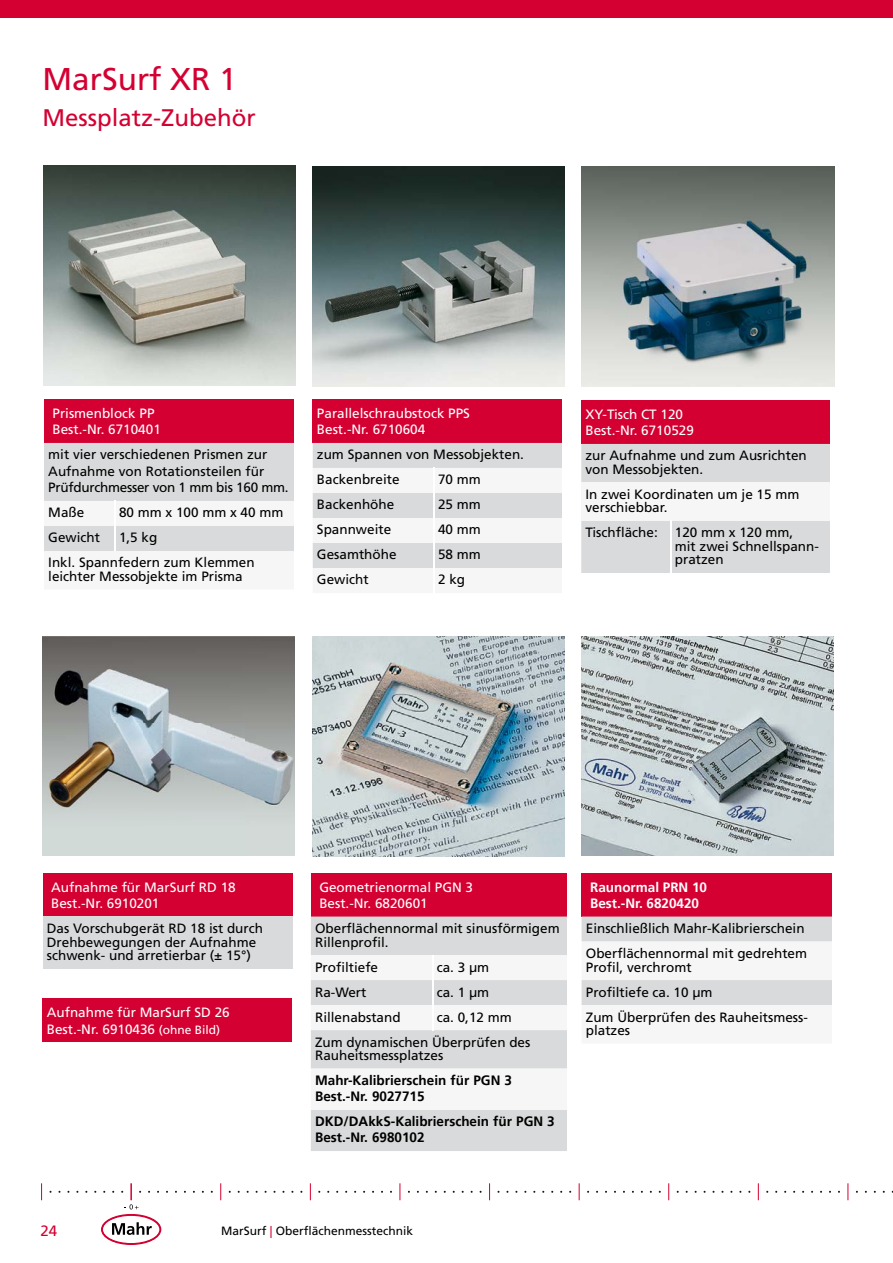
<style>
.page{position:relative;width:893px;height:1263px;background:#fff}
.page>*{position:absolute;margin:0;border:0;box-sizing:border-box;transform-origin:0 0}
.t1{font:31.5px "Frutiger LT Pro";color:#d40032}
.t2{font:24px "Frutiger LT Pro";color:#d40032}
.t3{font:15px "Frutiger LT Pro";color:#d40032}
.t4{font:13.5px/13.5px "Frutiger LT Pro";color:#000}
.t5{font:13.5px/16.2px "Frutiger LT Pro";color:#fff}
.t6{font:700 13.5px/16.2px "Frutiger LT Pro";color:#000}
.t7{font:700 13.5px/16.2px "Frutiger LT Pro";color:#fff}
.t8{font:12px "Frutiger LT Pro";color:#000}
.s1{font-size:12px}
.s2{color:#d40032}
</style>
<div class="page">
<img style="left:43px;top:166px;width:253px;height:219px">
<img style="left:582px;top:167px;width:252px;height:219px">
<img style="left:313px;top:167px;width:252px;height:219px">
<img style="left:43px;top:636px;width:252px;height:220px">
<img style="left:581px;top:636px;width:252px;height:220px">
<div style="left:581px;top:401px;width:250px;height:43px;background:#d40032"></div>
<div style="left:581px;top:444px;width:249px;height:129px;background:#d9dadb"></div>
<div style="left:581px;top:482px;width:250px;height:39px;background:#f6f6f6"></div>
<hr style="left:670px;top:521px;width:1px;height:52px;background:#fff">
<div style="left:313px;top:400px;width:250px;height:43px;background:#d40032"></div>
<hr style="left:562px;top:400px;width:1px;height:43px;background:#fff">
<svg style="left:313px;top:443px;width:249px;height:125px"></svg>
<div style="left:43px;top:873px;width:250px;height:43px;background:#d40032"></div>
<div style="left:43px;top:916px;width:250px;height:52px;background:#d9dadb"></div>
<div style="left:44px;top:400px;width:251px;height:43px;background:#d40032"></div>
<hr style="left:294px;top:400px;width:2px;height:43px;background:#fff">
<svg style="left:44px;top:443px;width:250px;height:108px"></svg>
<div style="left:582px;top:873px;width:251px;height:43px;background:#d40032"></div>
<hr style="left:832px;top:873px;width:1px;height:43px;background:#fff">
<svg style="left:582px;top:916px;width:250px;height:89px"></svg>
<img style="left:312px;top:636px;width:252px;height:221px">
<div style="left:311px;top:873px;width:256px;height:43px;background:#d40032"></div>
<div style="left:311px;top:916px;width:256px;height:235px;background:#d9dadb"></div>
<svg style="left:311px;top:955px;width:256px;height:155px"></svg>
<div style="left:43px;top:999px;width:250px;height:43px;background:#d40032"></div>
<div style="left:0;top:0;width:893px;height:17px;background:#d40032"></div>
<svg style="left:41px;top:1183px;width:1px;height:17px"></svg>
<svg style="left:94px;top:1183px;width:74px;height:61px"></svg>
<svg style="left:220px;top:1183px;width:1px;height:17px"></svg>
<svg style="left:310px;top:1183px;width:1px;height:17px"></svg>
<svg style="left:400px;top:1183px;width:1px;height:17px"></svg>
<svg style="left:489px;top:1183px;width:1px;height:17px"></svg>
<svg style="left:579px;top:1183px;width:1px;height:17px"></svg>
<svg style="left:668px;top:1183px;width:1px;height:17px"></svg>
<svg style="left:758px;top:1183px;width:1px;height:17px"></svg>
<svg style="left:847px;top:1183px;width:1px;height:17px"></svg>
<h1 class="t1" style="left:43px;top:61px;width:196px">MarSurf XR 1</h1>
<h2 class="t2" style="left:43px;top:104px;width:215px">Messplatz-Zubehör</h2>
<p class="t5" style="left:53px;top:405px;width:110px">Prismenblock PP<br>Best.-Nr. 6710401</p>
<p class="t4" style="left:48px;top:447px;width:242px;line-height:16.5px">mit vier verschiedenen Prismen zur<br>Aufnahme von Rotationsteilen für<br>Prüfdurchmesser von 1 mm bis 160 mm.</p>
<p class="t4" style="left:48px;top:506px;width:38px">Maße</p>
<p class="t4" style="left:119px;top:506px;width:166px">80 mm x 100 mm x 40 mm</p>
<p class="t4" style="left:48px;top:531px;width:53px">Gewicht</p>
<p class="t4" style="left:48px;top:525px;width:208px;line-height:25px;text-indent:71px">1,5 kg<br>Inkl. Spannfedern zum Klemmen</p>
<p class="t4" style="left:48px;top:570px;width:196px">leichter Messobjekte im Prisma</p>
<p class="t5" style="left:317px;top:405px;width:155px">Parallelschraubstock PPS<br>Best.-Nr. 6710604</p>
<p class="t4" style="left:317px;top:442px;width:209px;line-height:25px">zum Spannen von Messobjekten.<br>Backenbreite</p>
<p class="t4" style="left:438px;top:473px;width:44px">70 mm</p>
<p class="t4" style="left:317px;top:498px;width:79px">Backenhöhe</p>
<p class="t4" style="left:438px;top:498px;width:44px">25 mm</p>
<p class="t4" style="left:317px;top:523px;width:76px">Spannweite</p>
<p class="t4" style="left:438px;top:523px;width:44px">40 mm</p>
<p class="t4" style="left:317px;top:548px;width:81px">Gesamthöhe</p>
<p class="t4" style="left:438px;top:548px;width:44px">58 mm</p>
<p class="t4" style="left:317px;top:573px;width:53px">Gewicht</p>
<p class="t4" style="left:438px;top:573px;width:29px">2 kg</p>
<p class="t5" style="left:585px;top:406px;width:110px">XY-Tisch CT 120<br>Best.-Nr. 6710529</p>
<p class="t4" style="left:585px;top:449px;width:223px">zur Aufnahme und zum Ausrichten von Messobjekten.</p>
<p class="t4" style="left:585px;top:488px;width:215px">In zwei Koordinaten um je 15 mm verschiebbar.</p>
<p class="t4" style="left:585px;top:526px;width:74px">Tischfläche:</p>
<p class="t4" style="left:675px;top:526px;width:146px">120 mm x 120 mm,<br>mit zwei Schnellspann&shy;pratzen</p>
<p class="t5" style="left:51px;top:879px;width:186px">Aufnahme für MarSurf RD 18<br>Best.-Nr. 6910201</p>
<p class="t4" style="left:47px;top:922px;width:218px">Das Vorschubgerät RD 18 ist durch<br>Drehbewegungen der Aufnahme schwenk- und arretierbar (± 15°)</p>
<p class="t5" style="left:47px;top:1005px;width:185px">Aufnahme für MarSurf SD 26<br>Best.-Nr. 6910436 <span class="s1">(ohne Bild)</span></p>
<p class="t5" style="left:319px;top:879px;width:155px">Geometrienormal PGN 3<br>Best.-Nr. 6820601</p>
<p class="t4" style="left:315px;top:922px;width:246px">Oberflächennormal mit sinusförmigem<br>Rillenprofil.</p>
<p class="t4" style="left:315px;top:960px;width:65px">Profiltiefe</p>
<p class="t4" style="left:437px;top:960px;width:54px">ca. 3 µm</p>
<p class="t4" style="left:315px;top:985px;width:53px">Ra-Wert</p>
<p class="t4" style="left:437px;top:985px;width:54px">ca. 1 µm</p>
<p class="t4" style="left:315px;top:1010px;width:87px">Rillenabstand</p>
<p class="t4" style="left:315px;top:1004px;width:217px;line-height:25px;text-indent:122px">ca. 0,12 mm<br>Zum dynamischen Überprüfen des</p>
<p class="t4" style="left:315px;top:1049px;width:130px">Rauheitsmessplatzes</p>
<p class="t6" style="left:315px;top:1072px;width:198px">Mahr-Kalibrierschein für PGN 3<br>Best.-Nr. 9027715</p>
<p class="t6" style="left:315px;top:1113px;width:241px">DKD/DAkkS-Kalibrierschein für PGN 3<br>Best.-Nr. 6980102</p>
<p class="t7" style="left:590px;top:879px;width:119px">Raunormal PRN 10<br>Best.-Nr. 6820420</p>
<p class="t4" style="left:586px;top:916px;width:223px;line-height:25px">Einschließlich Mahr-Kalibrierschein<br>Oberflächennormal mit gedrehtem</p>
<p class="t4" style="left:586px;top:954px;width:224px;line-height:25px">Profil, verchromt<br>Profiltiefe ca. 10 µm<br>Zum Überprüfen des Rauheitsmess-</p>
<p class="t4" style="left:586px;top:1024px;width:46px">platzes</p>
<p class="t3" style="left:40px;top:1222px;width:18px">24</p>
<p class="t8" style="left:221px;top:1224px;width:194px">MarSurf <span class="s2">|</span> Oberflächenmesstechnik</p>
</div>
